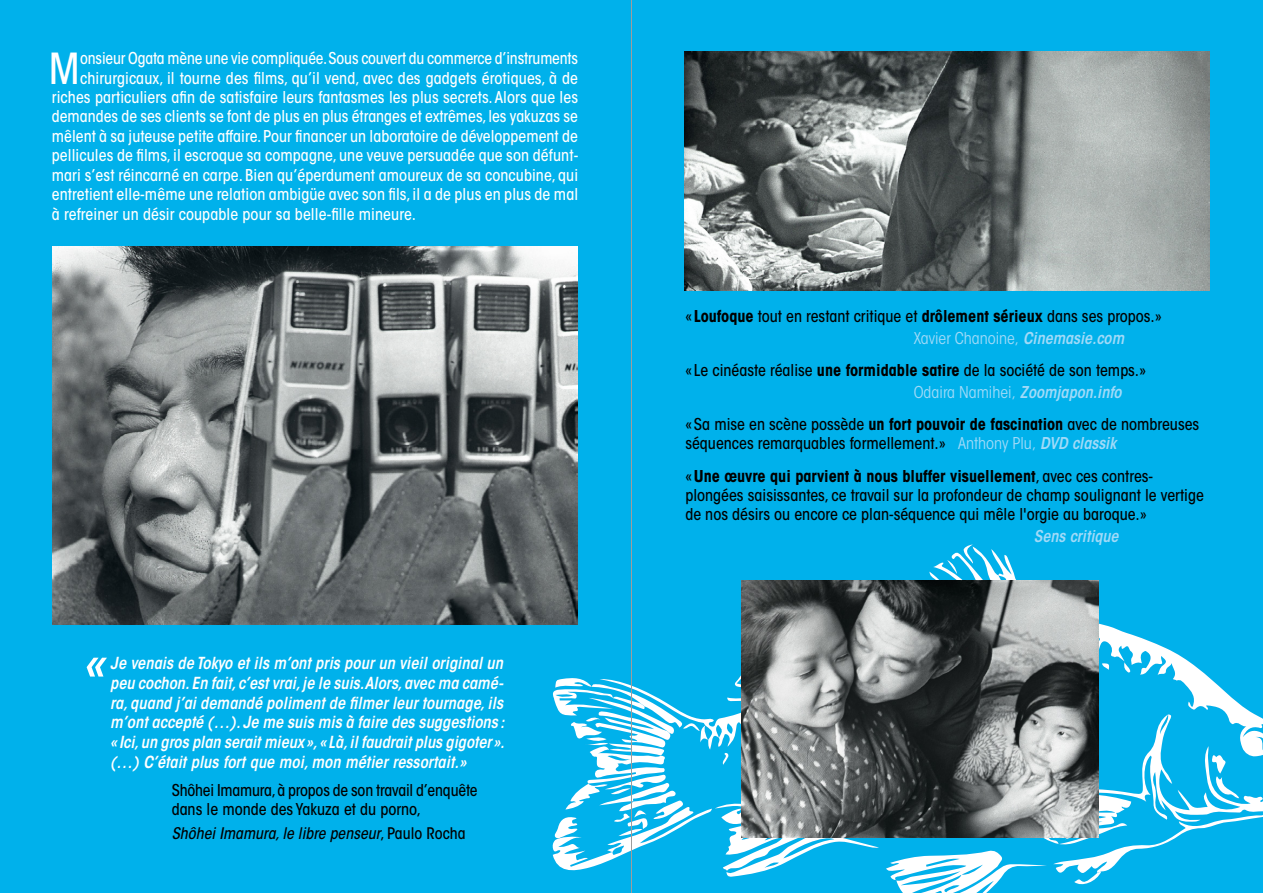
<style>
.page{position:relative;width:1263px;height:893px;background:#00b1eb}
.page>*{position:absolute;margin:0;border:0;box-sizing:border-box;transform-origin:0 0}
.t1{font:italic 600 condensed 51.15px "ITC Avant Garde Std";color:#fff}
.t2{font:500 condensed 42.45px "ITC Avant Garde Std";color:#fff}
.t3{font:italic 600 condensed 16.5px/19.8px "ITC Avant Garde Std";letter-spacing:.005em;color:#fff;text-align:justify}
.t4{font:500 condensed 16.2px "ITC Avant Garde Std";letter-spacing:.005em;color:#fff}
.t5{font:500 condensed 16.2px/19.5px "ITC Avant Garde Std";color:#000}
.t6{font:italic 600 condensed 16.2px "ITC Avant Garde Std";color:#a1daf8}
.t7{font:italic 500 condensed 15.9px "ITC Avant Garde Std";letter-spacing:.005em;color:#000}
.s1{font-style:normal}
.s2{font-weight:700}
.s3{font-weight:400;color:#a1daf8}
.s4{font-weight:600;font-style:italic;color:#a1daf8}
</style>
<div class="page">
<svg style="left:947px;top:545px;width:26px;height:29px"></svg>
<svg style="left:552px;top:599px;width:711px;height:294px"></svg>
<img style="left:53px;top:247px;width:524px;height:378px">
<img style="left:685px;top:51px;width:524px;height:239px">
<img style="left:741px;top:580px;width:358px;height:258px">
<hr style="left:631px;top:0;width:1px;height:893px;background:#9d9d9c">
<h2 class="t2" style="left:49px;top:42px;width:32px">M</h2>
<p class="t4" style="left:80px;top:48px;width:499px">onsieur Ogata mène une vie compliquée. Sous couvert du commerce d’instruments</p>
<p class="t4" style="left:80px;top:68px;width:499px">chirurgicaux, il tourne des films, qu’il vend, avec des gadgets érotiques, à de</p>
<p class="t4" style="left:52px;top:87px;width:528px">riches particuliers afin de satisfaire leurs fantasmes les plus secrets. Alors que les</p>
<p class="t4" style="left:52px;top:107px;width:527px">demandes de ses clients se font de plus en plus étranges et extrêmes, les yakuzas se</p>
<p class="t4" style="left:52px;top:126px;width:528px">mêlent à sa juteuse petite affaire. Pour financer un laboratoire de développement de</p>
<p class="t4" style="left:52px;top:145px;width:528px">pellicules de films, il escroque sa compagne, une veuve persuadée que son défunt-</p>
<p class="t4" style="left:52px;top:165px;width:528px">mari s’est réincarné en carpe. Bien qu’éperdument amoureux de sa concubine, qui</p>
<p class="t4" style="left:52px;top:184px;width:528px">entretient elle-même une relation ambigüe avec son fils, il a de plus en plus de mal</p>
<p class="t4" style="left:52px;top:204px;width:366px">à refreiner un désir coupable pour sa belle-fille mineure.</p>
<h1 class="t1" style="left:82px;top:631px;width:23px">«</h1>
<p class="t3" style="left:110px;top:653px;width:396px">Je venais de Tokyo et ils m’ont pris pour un vieil original un peu cochon. En fait, c’est vrai, je le suis.Alors, avec ma camé&shy;ra, quand j’ai demandé poliment de filmer leur tournage, ils m’ont accepté (…). Je me suis mis à faire des suggestions : « Ici, un gros plan serait mieux », « Là, il faudrait plus gigoter ». (…) C’était plus fort que moi, mon métier ressortait.»</p>
<p class="t5" style="left:172px;top:780px;width:307px">Shôhei Imamura, à propos de son travail d’enquête dans le monde des Yakuza et du porno,</p>
<p class="t7" style="left:172px;top:823px;width:295px">Shôhei Imamura, le libre penseur<span class="s1">, Paulo Rocha</span></p>
<p class="t5" style="left:914px;top:306px;width:249px;line-height:21.6px;text-indent:-228px">« <span class="s2">Loufoque</span> tout en restant critique et <span class="s2">drôlement sérieux</span> dans ses propos.»<br><span class="s3">Xavier Chanoine,</span> <span class="s4">Cinemasie.com</span></p>
<p class="t5" style="left:914px;top:359px;width:234px;line-height:21.6px;text-indent:-228px">« Le cinéaste réalise <span class="s2">une formidable satire</span> de la société de son temps.»<br><span class="s3">Odaira Namihei,</span> <span class="s4">Zoomjapon.info</span></p>
<p class="t5" style="left:685px;top:414px;width:515px">«Sa mise en scène possède <span class="s2">un fort pouvoir de fascination</span> avec de nombreuses séquences remarquables formellement.» <span class="s3">Anthony Plu,</span> <span class="s4">DVD classik</span></p>
<p class="t5" style="left:685px;top:466px;width:520px">«<span class="s2">Une œuvre qui parvient à nous bluffer visuellement</span>, avec ces contres&shy;plongées saisissantes, ce travail sur la profondeur de champ soulignant le vertige de nos désirs ou encore ce plan-séquence qui mêle l'orgie au baroque.»</p>
<p class="t6" style="left:1034px;top:526px;width:86px">Sens critique</p>
</div>
